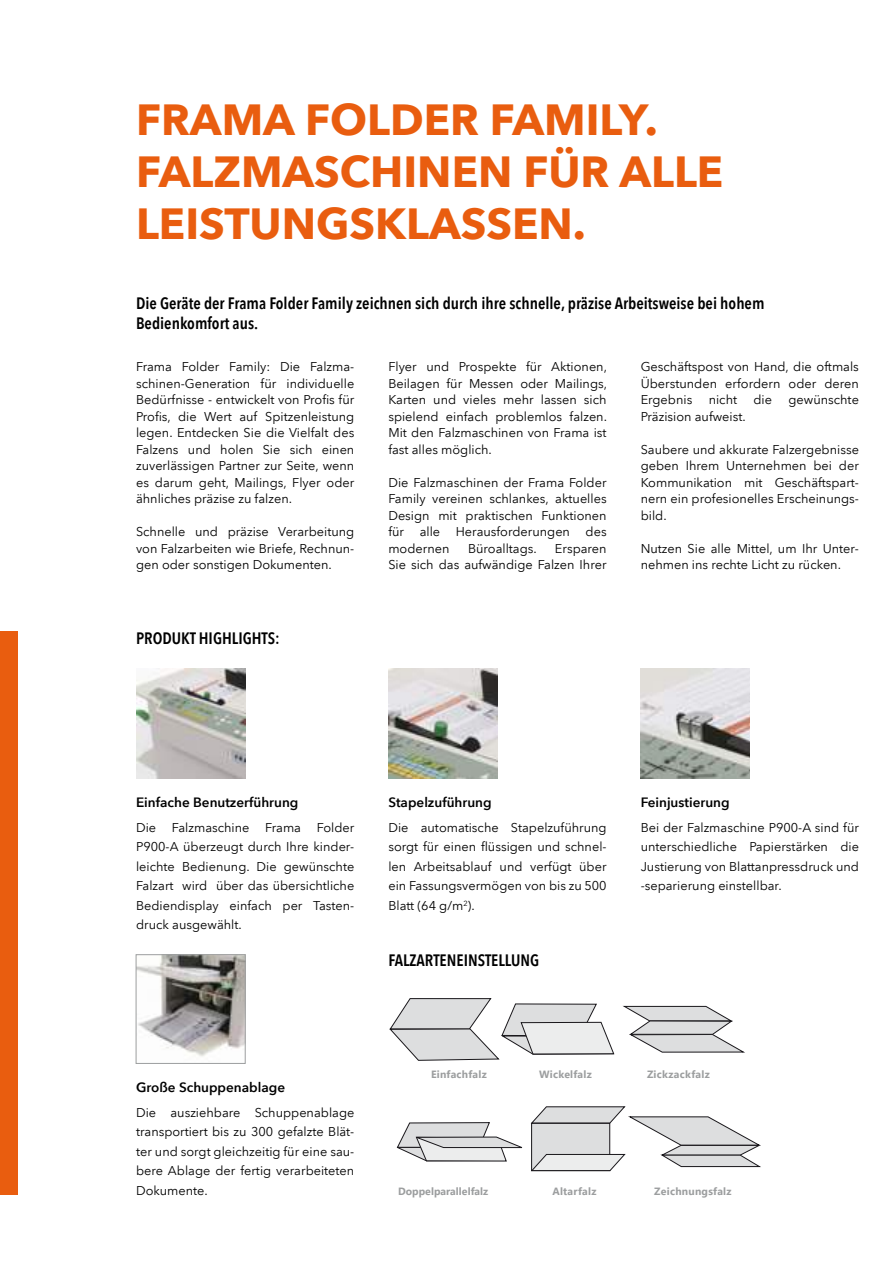
<style>
.page{position:relative;width:893px;height:1263px;background:#fff}
.page>*{position:absolute;margin:0;border:0;box-sizing:border-box;transform-origin:0 0}
.t1{font:700 43.5px/52.2px "Avenir Next LT Pro";color:#e95d0f}
.t2{font:600 condensed 16.5px/19.8px "Avenir Next LT Pro";color:#000}
.t3{font:600 13.5px "Avenir Next LT Pro";color:#000}
.t4{font:12.75px/16.5px "Avenir Next LT Pro";color:#000;text-align:justify}
.t5{font:700 10.5px "Segoe UI";letter-spacing:.02em;color:#9c9e9f}
.t6{font:700 10.5px "Segoe UI";color:#9c9e9f}
</style>
<div class="page">
<div style="left:0;top:631px;width:17px;height:564px;background:#e95d0f"></div>
<svg style="left:389px;top:998px;width:226px;height:63px"></svg>
<svg style="left:623px;top:1006px;width:122px;height:47px"></svg>
<svg style="left:396px;top:1122px;width:127px;height:40px"></svg>
<svg style="left:530px;top:1106px;width:231px;height:65px"></svg>
<img style="left:136px;top:668px;width:109px;height:110px">
<img style="left:388px;top:668px;width:109px;height:110px">
<img style="left:641px;top:668px;width:109px;height:110px">
<img style="left:138px;top:956px;width:105px;height:101px">
<div style="left:136px;top:954px;width:109px;height:109px;border:1px solid #9c9e9f"></div>
<h1 class="t1" style="left:136px;top:93px;width:589px">FRAMA FOLDER FAMILY.<br>FALZMASCHINEN FÜR ALLE<br>LEISTUNGSKLASSEN.</h1>
<p class="t2" style="left:136px;top:293px;width:630px">Die Geräte der Frama Folder Family zeichnen sich durch ihre schnelle, präzise Arbeitsweise bei hohem<br>Bedienkomfort aus.</p>
<p class="t4" style="left:136px;top:358px;width:220px">Frama Folder Family: Die Falzma&shy;schinen-Generation für individuelle Bedürfnisse - entwickelt von Profis für Profis, die Wert auf Spitzenleistung legen. Entdecken Sie die Vielfalt des Falzens und holen Sie sich einen zuverlässigen Partner zur Seite, wenn es darum geht, Mailings, Flyer oder ähnliches präzise zu falzen.</p>
<p class="t4" style="left:136px;top:523px;width:220px">Schnelle und präzise Verarbeitung von Falzarbeiten wie Briefe, Rechnun&shy;gen oder sonstigen Dokumenten.</p>
<p class="t2" style="left:136px;top:628px;width:145px">Produkt Highlights:</p>
<p class="t4" style="left:388px;top:358px;width:220px">Flyer und Prospekte für Aktionen, Beilagen für Messen oder Mailings, Karten und vieles mehr lassen sich spielend einfach problemlos falzen.<br>Mit den Falzmaschinen von Frama ist fast alles möglich.</p>
<p class="t4" style="left:388px;top:474px;width:220px">Die Falzmaschinen der Frama Folder Family vereinen schlankes, aktuelles Design mit praktischen Funktionen für alle Herausforderungen des modernen</p>
<p class="t4" style="left:468px;top:540px;width:70px">Büroalltags.</p>
<p class="t4" style="left:388px;top:540px;width:220px;text-align:right">Ersparen<br>Sie sich das aufwändige Falzen Ihrer</p>
<p class="t4" style="left:641px;top:358px;width:220px">Geschäftspost von Hand, die oftmals Überstunden erfordern oder deren Ergebnis</p>
<p class="t4" style="left:709px;top:391px;width:30px">nicht</p>
<p class="t4" style="left:753px;top:391px;width:20px">die</p>
<p class="t4" style="left:788px;top:391px;width:72px">gewünschte</p>
<p class="t4" style="left:641px;top:408px;width:107px">Präzision aufweist.</p>
<p class="t4" style="left:641px;top:441px;width:220px">Saubere und akkurate Falzergebnisse geben Ihrem Unternehmen bei der Kommunikation mit Geschäftspart&shy;nern ein profesionelles Erscheinungs&shy;bild.</p>
<p class="t4" style="left:641px;top:540px;width:220px">Nutzen Sie alle Mittel, um Ihr Unter&shy;nehmen ins rechte Licht zu rücken.</p>
<p class="t3" style="left:136px;top:794px;width:164px">Einfache Benutzerführung</p>
<p class="t3" style="left:388px;top:794px;width:105px">Stapelzuführung</p>
<p class="t3" style="left:641px;top:794px;width:90px">Feinjustierung</p>
<p class="t4" style="left:136px;top:818px;width:220px;line-height:19.5px">Die Falzmaschine Frama Folder P900-A überzeugt durch Ihre kinder&shy;leichte Bedienung. Die gewünschte Falzart wird über das übersichtliche Bediendisplay einfach per Tasten&shy;druck ausgewählt.</p>
<p class="t4" style="left:388px;top:817px;width:220px;line-height:19.5px">Die automatische Stapelzuführung sorgt für einen flüssigen und schnel&shy;len Arbeitsablauf und verfügt über ein Fassungsvermögen von bis zu 500<br>Blatt (64 g/m<sup>2</sup>).</p>
<p class="t2" style="left:388px;top:950px;width:97px">Falzarteneinstell</p>
<p class="t2" style="left:511px;top:950px;width:30px">ung</p>
<p class="t4" style="left:641px;top:818px;width:220px;line-height:19.5px">Bei der Falzmaschine P900-A sind für unterschiedliche Papierstärken die Justierung von Blattanpressdruck und -separierung einstellbar.</p>
<p class="t3" style="left:136px;top:1079px;width:151px">Große Schuppenablage</p>
<p class="t4" style="left:136px;top:1103px;width:220px;line-height:19.5px">Die ausziehbare Schuppenablage transportiert bis zu 300 gefalzte Blät&shy;ter und sorgt gleichzeitig für eine sau&shy;bere Ablage der fertig verarbeiteten Dokumente.</p>
<p class="t5" style="left:431px;top:1065px;width:57px">Einfachfalz</p>
<p class="t5" style="left:539px;top:1065px;width:54px">Wickelfalz</p>
<p class="t5" style="left:647px;top:1065px;width:64px">Zickzackfalz</p>
<p class="t6" style="left:398px;top:1181px;width:92px">Doppelparallelfalz</p>
<p class="t5" style="left:552px;top:1181px;width:45px">Altarfalz</p>
<p class="t5" style="left:654px;top:1181px;width:79px">Zeichnungsfalz</p>
</div>
